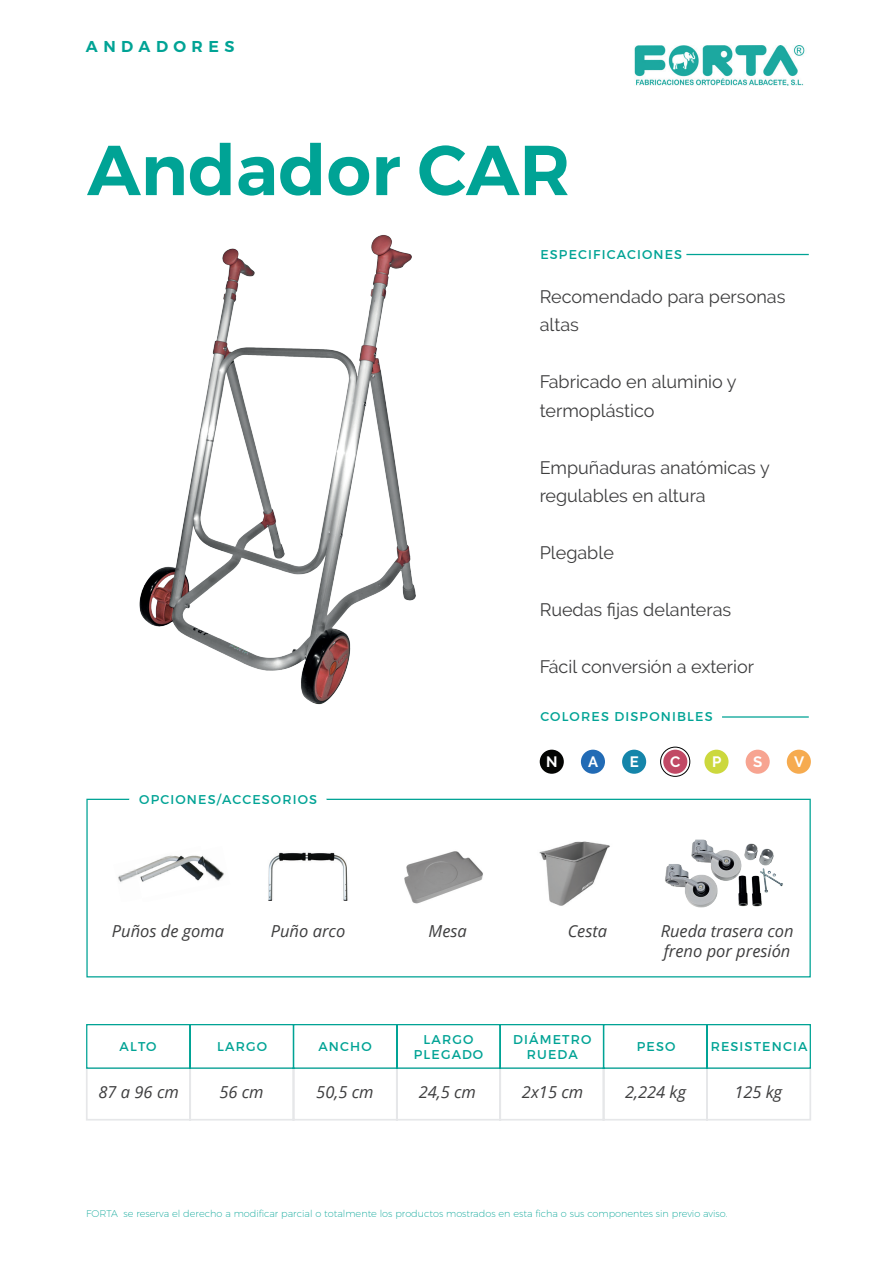
<style>
.page{position:relative;width:893px;height:1263px;background:#fff}
.page>*{position:absolute;margin:0;border:0;box-sizing:border-box;transform-origin:0 0}
.t1{font:600 70.5px "Montserrat";color:#00a395}
.t2{font:18px/28.5px "Raleway";color:#3e3e3f}
.t3{font:italic 16.5px/19.8px "Open Sans";color:#3e3e3f}
.t4{font:600 15.75px "Montserrat";letter-spacing:.35em;color:#00a395}
.t5{font:700 15px "Raleway";color:#fff}
.t6{font:12.75px/15.3px "Montserrat";letter-spacing:.09em;color:#00a395;text-align:center}
.t7{font:200 9.75px "Montserrat";color:#00a395}
</style>
<div class="page">
<img style="left:634px;top:46px;width:171px;height:39px">
<div style="left:540px;top:750px;width:24px;height:24px;background:#040503;border-radius:50%"></div>
<div style="left:581px;top:750px;width:24px;height:24px;background:#226bb5;border-radius:50%"></div>
<div style="left:622px;top:750px;width:24px;height:24px;background:#1585aa;border-radius:50%"></div>
<div style="left:663px;top:750px;width:24px;height:24px;background:#c14965;border-radius:12px"></div>
<div style="left:704px;top:750px;width:24px;height:24px;background:#ccd83d;border-radius:50%"></div>
<div style="left:746px;top:750px;width:24px;height:24px;background:#f7a491;border-radius:50%"></div>
<div style="left:787px;top:750px;width:24px;height:24px;background:#f6ab4f;border-radius:50%"></div>
<div style="left:660px;top:747px;width:30px;height:30px;border:1px solid #000001;border-radius:50%"></div>
<div style="left:86px;top:799px;width:725px;height:178px;border:1px solid #00a395"></div>
<div style="left:129px;top:787px;width:198px;height:29px;background:#fff;border-radius:14px"></div>
<hr style="left:686px;top:254px;width:123px;height:1px;background:#00a395">
<hr style="left:722px;top:716px;width:87px;height:2px;background:#00a395">
<img style="left:118px;top:869px;width:17px;height:13px">
<img style="left:209px;top:861px;width:15px;height:20px">
<img style="left:135px;top:855px;width:74px;height:27px">
<img style="left:268px;top:852px;width:80px;height:49px">
<img style="left:404px;top:851px;width:79px;height:53px">
<img style="left:539px;top:841px;width:71px;height:65px">
<svg style="left:86px;top:1024px;width:725px;height:97px"></svg>
<img style="left:665px;top:839px;width:118px;height:68px">
<img style="left:139px;top:235px;width:277px;height:470px">
<p class="t4" style="left:86px;top:37px;width:150px">ANDADORES</p>
<h1 class="t1" style="left:87px;top:126px;width:485px">Andador CAR</h1>
<p class="t6" style="left:540px;top:246px;width:143px">ESPECIFICACIONES</p>
<p class="t2" style="left:540px;top:282px;width:247px">Recomendado para personas altas</p>
<p class="t2" style="left:540px;top:368px;width:198px">Fabricado en aluminio y termoplástico</p>
<p class="t2" style="left:540px;top:453px;width:232px">Empuñaduras anatómicas y regulables en altura</p>
<p class="t2" style="left:540px;top:539px;width:76px">Plegable</p>
<p class="t2" style="left:540px;top:596px;width:193px">Ruedas fijas delanteras</p>
<p class="t2" style="left:540px;top:653px;width:216px">Fácil conversión a exterior</p>
<p class="t6" style="left:540px;top:709px;width:174px">COLORES DISPONIBLES</p>
<p class="t6" style="left:139px;top:792px;width:179px">OPCIONES/ACCESORIOS</p>
<p class="t5" style="left:546px;top:753px;width:13px">N</p>
<p class="t5" style="left:588px;top:753px;width:12px">A</p>
<p class="t5" style="left:630px;top:753px;width:11px">E</p>
<p class="t5" style="left:670px;top:753px;width:12px">C</p>
<p class="t5" style="left:712px;top:753px;width:11px">P</p>
<p class="t5" style="left:753px;top:753px;width:11px">S</p>
<p class="t5" style="left:794px;top:753px;width:12px">V</p>
<p class="t3" style="left:112px;top:921px;width:114px">Puños de goma</p>
<p class="t3" style="left:271px;top:921px;width:76px">Puño arco</p>
<p class="t3" style="left:429px;top:921px;width:40px">Mesa</p>
<p class="t3" style="left:568px;top:921px;width:41px">Cesta</p>
<p class="t3" style="left:661px;top:921px;width:134px">Rueda trasera con freno por presión</p>
<p class="t6" style="left:414px;top:1031px;width:71px">LARGO<br>PLEGADO</p>
<p class="t6" style="left:513px;top:1031px;width:80px">DIÁMETRO<br>RUEDA</p>
<p class="t6" style="left:120px;top:1038px;width:38px">ALTO</p>
<p class="t6" style="left:217px;top:1038px;width:51px">LARGO</p>
<p class="t6" style="left:318px;top:1038px;width:55px">ANCHO</p>
<p class="t6" style="left:637px;top:1038px;width:40px">PESO</p>
<p class="t6" style="left:711px;top:1038px;width:98px">RESISTENCIA</p>
<p class="t3" style="left:98px;top:1081px;width:82px">87 a 96 cm</p>
<p class="t3" style="left:219px;top:1081px;width:46px">56 cm</p>
<p class="t3" style="left:316px;top:1081px;width:59px">50,5 cm</p>
<p class="t3" style="left:419px;top:1081px;width:59px">24,5 cm</p>
<p class="t3" style="left:522px;top:1081px;width:63px">2x15 cm</p>
<p class="t3" style="left:625px;top:1081px;width:62px">2,224 kg</p>
<p class="t3" style="left:734px;top:1081px;width:49px">125 kg</p>
<p class="t7" style="left:86px;top:1208px;width:643px">FORTA se reserva el derecho a modificar parcial o totalmente los productos mostrados en esta ficha o sus componentes sin previo aviso.</p>
</div>
